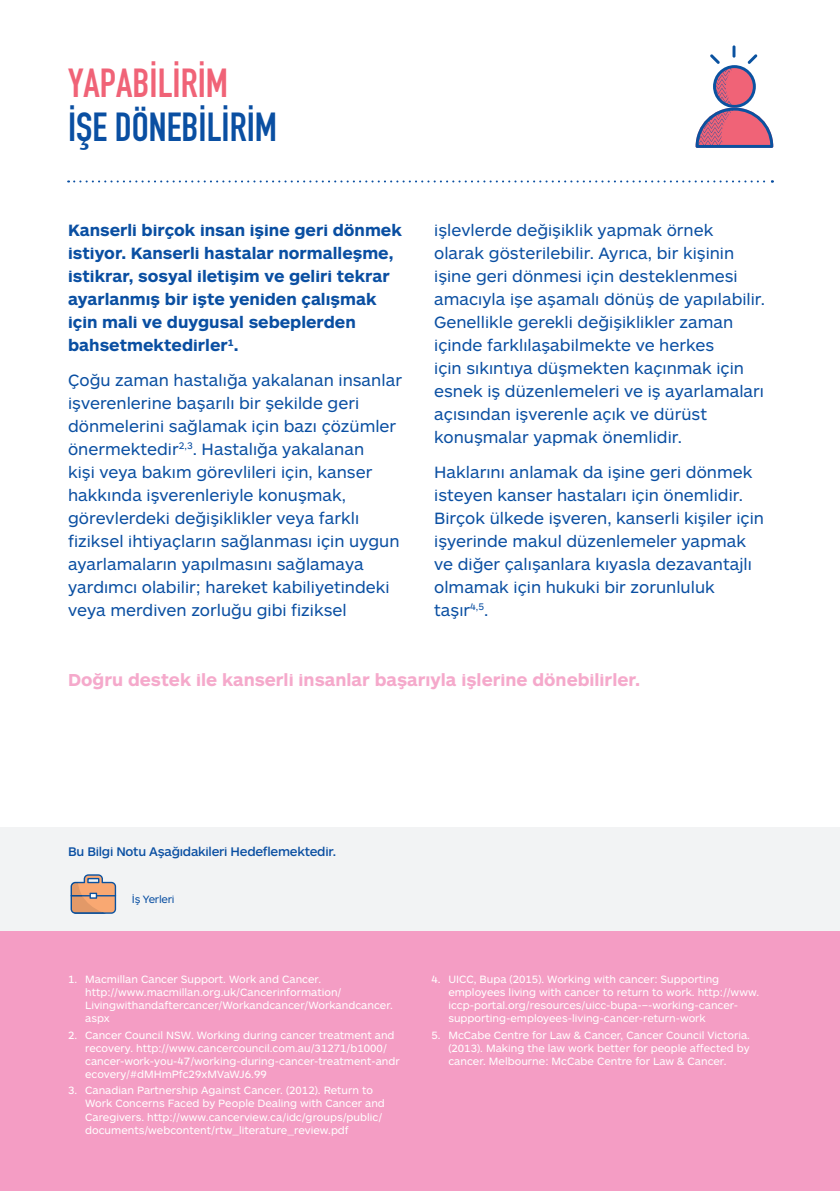
<style>
.page{position:relative;width:840px;height:1191px;background:#fff}
.page>*{position:absolute;margin:0;border:0;box-sizing:border-box;transform-origin:0 0}
.t1{font:40px "Dinbek";color:#0a4fa2}
.t2{font:40px "Dinbek";color:#f06377}
.t3{font:700 18px "ARS Maquette Pro";color:#f5a9cb}
.t4{font:17px/23px "ARS Maquette Pro";color:#0a4fa2}
.t5{font:700 17px/23px "ARS Maquette Pro";color:#0a4fa2}
.t6{font:500 13px "ARS Maquette Pro";letter-spacing:-.02em;color:#0a4fa2}
.t7{font:11px/13.2px "ARS Maquette Pro";color:#fff}
.t8{font:11px "ARS Maquette Pro";letter-spacing:-.02em;color:#0a4fa2}
</style>
<div class="page">
<svg style="left:68px;top:180px;width:704px;height:2px"></svg>
<div style="left:0;top:827px;width:839px;height:109px;background:#f2f3f4"></div>
<div style="left:0;top:931px;width:839px;height:260px;background:#f49dc4"></div>
<svg style="left:695px;top:45px;width:77px;height:103px"></svg>
<svg style="left:70px;top:874px;width:46px;height:39px;background:#caa28c"></svg>
<h1 class="t2" style="left:68px;top:59px;width:158px">YAPABİLİRİM</h1>
<h1 class="t1" style="left:68px;top:103px;width:210px">İŞE DÖNEBILIRIM</h1>
<p class="t5" style="left:68px;top:218px;width:335px">Kanserli birçok insan işine geri dönmek istiyor. Kanserli hastalar normalleşme, istikrar, sosyal iletişim ve geliri tekrar ayarlanmış bir işte yeniden çalışmak için mali ve duygusal sebeplerden bahsetmektedirler<sup>1</sup>.</p>
<p class="t4" style="left:68px;top:367px;width:335px">Çoğu zaman hastalığa yakalanan insanlar işverenlerine başarılı bir şekilde geri dönmelerini sağlamak için bazı çözümler önermektedir<sup>2,3</sup>. Hastalığa yakalanan<br>kişi veya bakım görevlileri için, kanser hakkında işverenleriyle konuşmak, görevlerdeki değişiklikler veya farklı fiziksel ihtiyaçların sağlanması için uygun ayarlamaların yapılmasını sağlamaya yardımcı olabilir; hareket kabiliyetindeki veya merdiven zorluğu gibi fiziksel</p>
<p class="t4" style="left:434px;top:218px;width:332px">işlevlerde değişiklik yapmak örnek olarak gösterilebilir. Ayrıca, bir kişinin işine geri dönmesi için desteklenmesi amacıyla işe aşamalı dönüş de yapılabilir.<br>Genellikle gerekli değişiklikler zaman içinde farklılaşabilmekte ve herkes<br>için sıkıntıya düşmekten kaçınmak için esnek iş düzenlemeleri ve iş ayarlamaları açısından işverenle açık ve dürüst konuşmalar yapmak önemlidir.</p>
<p class="t4" style="left:434px;top:459px;width:331px">Haklarını anlamak da işine geri dönmek isteyen kanser hastaları için önemlidir.<br>Birçok ülkede işveren, kanserli kişiler için işyerinde makul düzenlemeler yapmak ve diğer çalışanlara kıyasla dezavantajlı olmamak için hukuki bir zorunluluk taşır<sup>4,5</sup>.</p>
<p class="t3" style="left:68px;top:668px;width:573px">Doğru destek ile kanserli insanlar başarıyla işlerine dönebilirler.</p>
<p class="t6" style="left:68px;top:843px;width:269px">Bu Bilgi Notu Aşağıdakileri Hedeflemektedir.</p>
<p class="t8" style="left:132px;top:891px;width:44px">İş Yerleri</p>
<p class="t7" style="left:85px;top:972px;width:309px;text-indent:-17px">1. Macmillan Cancer Support. Work and Cancer. http://www.macmillan.org.uk/Cancerinformation/ Livingwithandaftercancer/Workandcancer/Workandcancer. aspx</p>
<p class="t7" style="left:85px;top:1027px;width:316px;text-indent:-17px">2. Cancer Council NSW. Working during cancer treatment and recovery. http://www.cancercouncil.com.au/31271/b1000/ cancer-work-you-47/working-during-cancer-treatment-andr ecovery/#dMHmPfc29xMVaWJ6.99</p>
<p class="t7" style="left:85px;top:1083px;width:301px;text-indent:-17px">3. Canadian Partnership Against Cancer. (2012). Return to Work Concerns Faced by People Dealing with Cancer and Caregivers. http://www.cancerview.ca/idc/groups/public/ documents/webcontent/rtw_literature_review.pdf</p>
<p class="t7" style="left:448px;top:972px;width:312px;text-indent:-17px">4. UICC, Bupa (2015). Working with cancer: Supporting employees living with cancer to return to work. http://www. iccp-portal.org/resources/uicc-bupa-–-working-cancer&shy;supporting-employees-living-cancer-return-work</p>
<p class="t7" style="left:448px;top:1027px;width:303px;text-align:justify;text-indent:-17px">5. McCabe Centre for Law &amp; Cancer, Cancer Council Victoria. (2013). Making the law work better for people affected by cancer. Melbourne: McCabe Centre for Law &amp; Cancer.</p>
</div>
